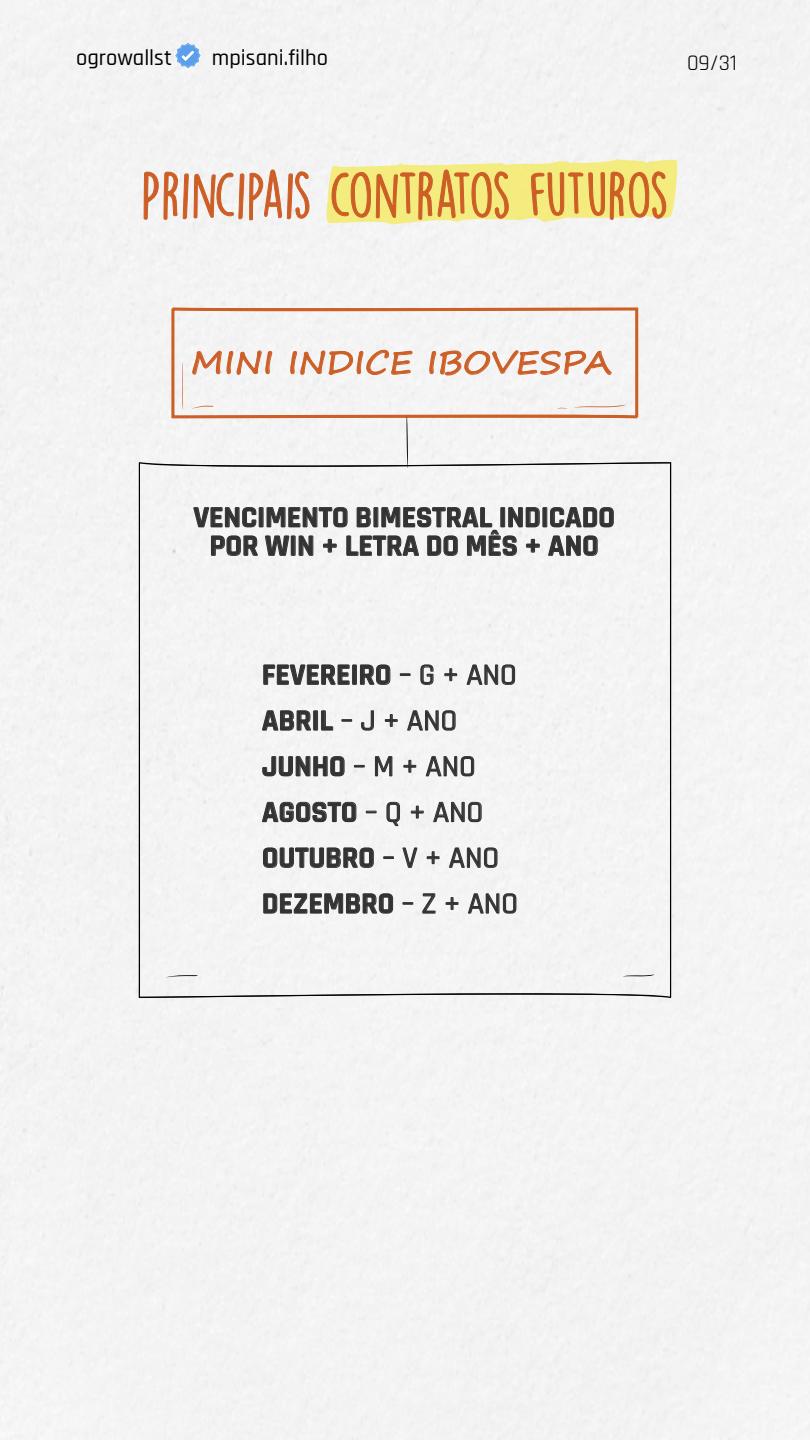
<style>
.page{position:relative;width:810px;height:1440px;background:#fff}
.page>*{position:absolute;margin:0;border:0;box-sizing:border-box;transform-origin:0 0}
.t1{font:57.45px "DK Lemon Yellow Sun";letter-spacing:-.015em;color:#cc5e26}
.t2{font:30.53px "Segoe Print";color:#cc5e26;scale:1.13 1}
.t3{font:700 30px/45.8px "Rajdhani";color:#333;text-align:center}
.t4{font:500 22.5px "Rajdhani";color:#000}
.t5{font:22.5px "Rajdhani";color:#000}
.s1{font-weight:500}
</style>
<div class="page">
<svg style="left:175px;top:43px;width:26px;height:25px"></svg>
<svg style="left:171px;top:307px;width:467px;height:111px;fill:#f3f3f3"></svg>
<svg style="left:574px;top:405px;width:52px;height:3px"></svg>
<svg style="left:192px;top:406px;width:22px;height:3px"></svg>
<svg style="left:182px;top:362px;width:1px;height:47px"></svg>
<svg style="left:192px;top:350px;width:81px;height:37px"></svg>
<svg style="left:290px;top:350px;width:123px;height:31px"></svg>
<svg style="left:429px;top:347px;width:183px;height:34px"></svg>
<div style="left:139px;top:462px;width:532px;height:536px;background:#f4f4f4"></div>
<svg style="left:194px;top:507px;width:62px;height:20px"></svg>
<div style="left:259px;top:508px;width:4px;height:19px;border:1px solid #333"></div>
<div style="left:543px;top:508px;width:4px;height:19px;border:1px solid #333"></div>
<svg style="left:550px;top:507px;width:63px;height:20px"></svg>
<svg style="left:211px;top:536px;width:46px;height:20px"></svg>
<svg style="left:265px;top:507px;width:274px;height:49px"></svg>
<svg style="left:549px;top:536px;width:48px;height:20px"></svg>
<svg style="left:406px;top:417px;width:2px;height:51px"></svg>
<svg style="left:264px;top:665px;width:85px;height:20px"></svg>
<div style="left:353px;top:665px;width:4px;height:19px;border:1px solid #333"></div>
<svg style="left:360px;top:665px;width:30px;height:20px"></svg>
<svg style="left:400px;top:674px;width:10px;height:2px"></svg>
<svg style="left:421px;top:665px;width:12px;height:20px"></svg>
<svg style="left:445px;top:669px;width:12px;height:12px"></svg>
<svg style="left:467px;top:665px;width:48px;height:20px"></svg>
<svg style="left:262px;top:711px;width:49px;height:19px"></svg>
<div style="left:314px;top:711px;width:4px;height:19px;border:1px solid #333"></div>
<svg style="left:321px;top:711px;width:12px;height:19px"></svg>
<svg style="left:361px;top:711px;width:13px;height:19px"></svg>
<svg style="left:385px;top:714px;width:12px;height:13px"></svg>
<svg style="left:408px;top:711px;width:47px;height:19px"></svg>
<svg style="left:263px;top:756px;width:81px;height:20px"></svg>
<svg style="left:354px;top:765px;width:10px;height:2px"></svg>
<svg style="left:375px;top:756px;width:17px;height:20px"></svg>
<svg style="left:404px;top:760px;width:12px;height:12px"></svg>
<svg style="left:426px;top:756px;width:48px;height:20px"></svg>
<svg style="left:262px;top:802px;width:94px;height:20px"></svg>
<svg style="left:366px;top:811px;width:10px;height:2px"></svg>
<svg style="left:387px;top:802px;width:13px;height:24px"></svg>
<svg style="left:411px;top:806px;width:12px;height:12px"></svg>
<svg style="left:434px;top:802px;width:47px;height:20px"></svg>
<svg style="left:263px;top:848px;width:110px;height:20px"></svg>
<svg style="left:384px;top:857px;width:10px;height:2px"></svg>
<svg style="left:403px;top:848px;width:14px;height:20px"></svg>
<svg style="left:427px;top:852px;width:12px;height:12px"></svg>
<svg style="left:449px;top:848px;width:48px;height:20px"></svg>
<svg style="left:264px;top:894px;width:129px;height:19px"></svg>
<svg style="left:423px;top:894px;width:12px;height:19px"></svg>
<svg style="left:446px;top:897px;width:12px;height:13px"></svg>
<svg style="left:468px;top:894px;width:48px;height:19px"></svg>
<svg style="left:623px;top:975px;width:32px;height:1px"></svg>
<svg style="left:166px;top:975px;width:32px;height:2px"></svg>
<svg style="left:143px;top:169px;width:167px;height:52px"></svg>
<svg style="left:327px;top:159px;width:350px;height:66px;background:#efdd87"></svg>
<p class="t4" style="left:76px;top:45px;width:97px">ogrowallst</p>
<p class="t4" style="left:212px;top:45px;width:117px">mpisani.filho</p>
<p class="t5" style="left:687px;top:50px;width:52px">09/31</p>
<h1 class="t1" style="left:141px;top:161px;width:529px">PRINCIPAIS CONTRATOS FUTUROS</h1>
<p class="t2" style="left:191px;top:335px;width:374px">MINI INDICE IBOVESPA</p>
<p class="t3" style="left:193px;top:504px;width:423px;line-height:28.5px">VENCIMENTO BIMESTRAL INDICADO<br>POR WIN + LETRA DO MÊS + ANO</p>
<p class="t3" style="left:262px;top:653px;width:258px;text-align:left">FEVEREIRO <span class="s1">– G + ANO<br></span>ABRIL <span class="s1">– J + ANO<br></span>JUNHO <span class="s1">– M + ANO<br></span>AGOSTO <span class="s1">– Q + ANO<br></span>OUTUBRO <span class="s1">– V + ANO<br></span>DEZEMBRO <span class="s1">– Z + ANO</span></p>
</div>
